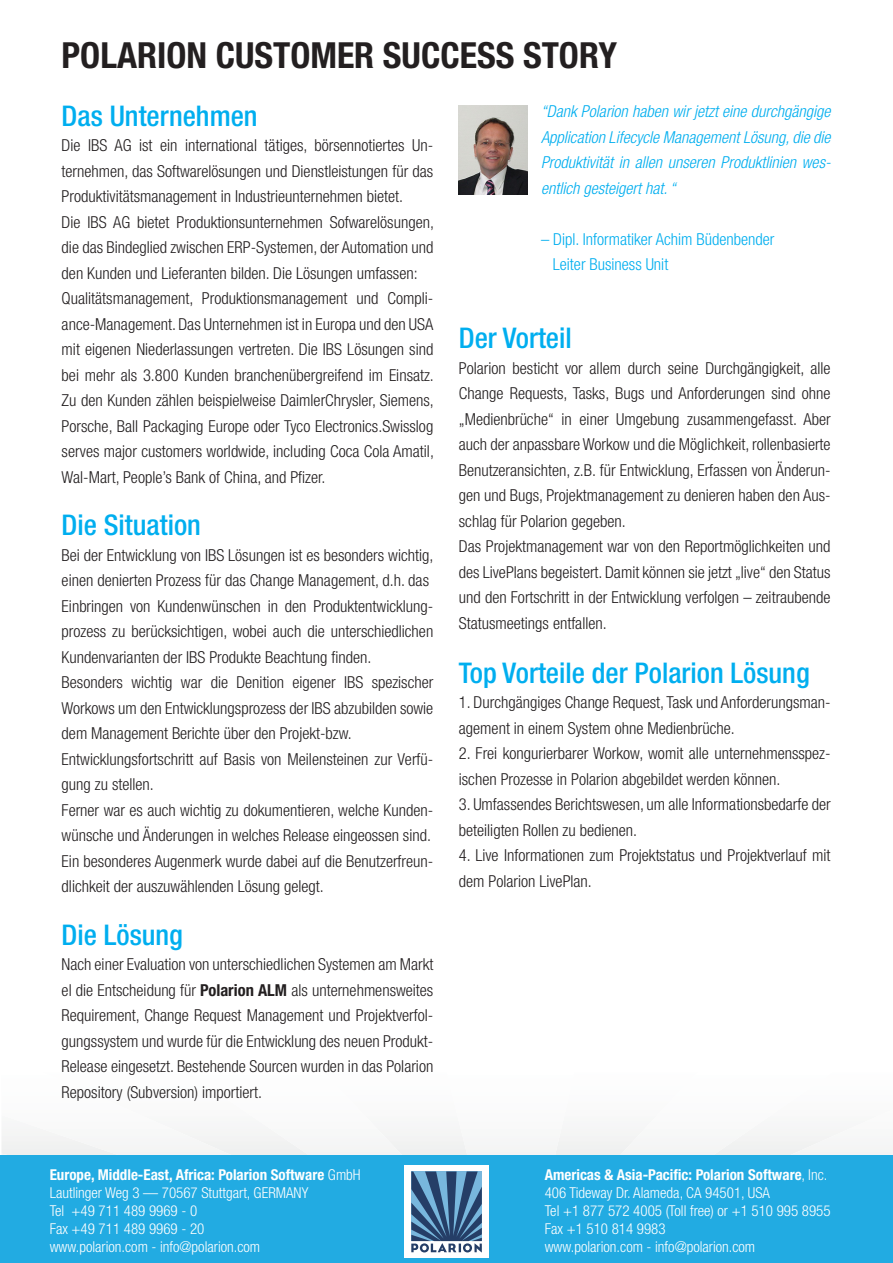
<style>
.page{position:relative;width:893px;height:1263px;background:#fff}
.page>*{position:absolute;margin:0;border:0;box-sizing:border-box;transform-origin:0 0}
.t1{font:700 condensed 36px "Helvetica Neue LT Pro";color:#231f20}
.t2{font:500 condensed 28.5px "Helvetica Neue LT Pro";color:#00aeef}
.Bullet_Text{font:300 condensed 16.5px/25.5px "Helvetica Neue LT Pro";color:#231f20;text-align:justify}
.t3{font:italic 300 condensed 16.5px/25.5px "Helvetica Neue LT Pro";color:#00aeef;text-align:justify}
.t4{font:300 condensed 16.5px "Helvetica Neue LT Pro";color:#00aeef}
.t5{font:300 condensed 15px "Helvetica Neue LT Pro";color:#fff}
.t6{font:700 condensed 15px "Helvetica Neue LT Pro";color:#fff}
.s1{font-weight:700}
.s2{font-weight:300}
</style>
<div class="page">
<div style="left:1px;top:1131px;width:892px;height:25px;background:#f4f5f4"></div>
<div style="left:0;top:1156px;width:893px;height:107px;background:#22abe2"></div>
<div style="left:404px;top:1165px;width:85px;height:93px;background:#fff"></div>
<svg style="left:411px;top:1171px;width:71px;height:81px;background:#53779c"></svg>
<img style="left:459px;top:105px;width:69px;height:90px">
<p class="t1" style="left:62px;top:33px;width:557px">POLARION CUSTOMER SUCCESS STORY</p>
<p class="t2" style="left:62px;top:99px;width:198px">Das Unternehmen</p>
<p class="Bullet_Text" style="left:62px;top:133px;width:373px">Die IBS AG ist ein international tätiges, börsennotiertes Un&shy;ternehmen, das Softwarelösungen und Dienstleistungen für das Produktivitätsmanagement in Industrieunternehmen bietet.</p>
<p class="Bullet_Text" style="left:62px;top:209px;width:374px">Die IBS AG bietet Produktionsunternehmen Sofwarelösungen, die das Bindeglied zwischen ERP-Systemen, der Automation und den Kunden und Lieferanten bilden. Die Lösungen umfassen:</p>
<p class="Bullet_Text" style="left:62px;top:286px;width:374px">Qualitätsmanagement, Produktionsmanagement und Compli&shy;ance-Management. Das Unternehmen ist in Europa und den USA mit eigenen Niederlassungen vertreten. Die IBS Lösungen sind bei mehr als 3.800 Kunden branchenübergreifend im Einsatz.<br>Zu den Kunden zählen beispielweise DaimlerChrysler, Siemens, Porsche, Ball Packaging Europe oder Tyco Electronics.Swisslog serves major customers worldwide, including Coca Cola Amatil, Wal-Mart, People’s Bank of China, and Pfizer.</p>
<p class="t2" style="left:62px;top:508px;width:141px">Die Situation</p>
<p class="Bullet_Text" style="left:62px;top:542px;width:373px">Bei der Entwicklung von IBS Lösungen ist es besonders wichtig,</p>
<p class="Bullet_Text" style="left:62px;top:568px;width:369px">einen denierten Prozess für das Change Management, d.h. das</p>
<p class="Bullet_Text" style="left:62px;top:593px;width:373px">Einbringen von Kundenwünschen in den Produktentwicklung&shy;prozess zu berücksichtigen, wobei auch die unterschiedlichen Kundenvarianten der IBS Produkte Beachtung finden.</p>
<p class="Bullet_Text" style="left:62px;top:670px;width:373px">Besonders wichtig war die Denition eigener IBS spezischer Workows um den Entwicklungsprozess der IBS abzubilden sowie dem Management Berichte über den Projekt-bzw.</p>
<p class="Bullet_Text" style="left:62px;top:746px;width:373px">Entwicklungsfortschritt auf Basis von Meilensteinen zur Verfü&shy;gung zu stellen.</p>
<p class="Bullet_Text" style="left:62px;top:797px;width:373px">Ferner war es auch wichtig zu dokumentieren, welche Kunden&shy;wünsche und Änderungen in welches Release eingeossen sind.</p>
<p class="Bullet_Text" style="left:62px;top:848px;width:373px">Ein besonderes Augenmerk wurde dabei auf die Benutzerfreun&shy;dlichkeit der auszuwählenden Lösung gelegt.</p>
<p class="t2" style="left:62px;top:918px;width:123px">Die Lösung</p>
<p class="Bullet_Text" style="left:62px;top:952px;width:373px">Nach einer Evaluation von unterschiedlichen Systemen am Markt</p>
<p class="Bullet_Text" style="left:62px;top:977px;width:373px">el die Entscheidung für <span class="s1">Polarion ALM</span> als unternehmensweites Requirement, Change Request Management und Projektverfol&shy;gungssystem und wurde für die Entwicklung des neuen Produkt-Release eingesetzt. Bestehende Sourcen wurden in das Polarion Repository (Subversion) importiert.</p>
<p class="t3" style="left:541px;top:99px;width:291px">“Dank Polarion haben wir jetzt eine durchgängige Application Lifecycle Management Lösung, die die Produktivität in allen unseren Produktlinien wes&shy;entlich gesteigert hat. “</p>
<p class="t4" style="left:541px;top:229px;width:235px">– Dipl. Informatiker Achim Büdenbender</p>
<p class="t4" style="left:553px;top:255px;width:117px">Leiter Business Unit</p>
<p class="t2" style="left:459px;top:321px;width:114px">Der Vorteil</p>
<p class="Bullet_Text" style="left:459px;top:355px;width:373px">Polarion besticht vor allem durch seine Durchgängigkeit, alle Change Requests, Tasks, Bugs und Anforderungen sind ohne „Medienbrüche“ in einer Umgebung zusammengefasst. Aber auch der anpassbare Workow und die Möglichkeit, rollenbasierte Benutzeransichten, z.B. für Entwicklung, Erfassen von Änderun&shy;gen und Bugs, Projektmanagement zu denieren haben den Aus&shy;schlag für Polarion gegeben.</p>
<p class="Bullet_Text" style="left:459px;top:533px;width:373px">Das Projektmanagement war von den Reportmöglichkeiten und des LivePlans begeistert. Damit können sie jetzt „live“ den Status und den Fortschritt in der Entwicklung verfolgen – zeitraubende Statusmeetings entfallen.</p>
<p class="t2" style="left:459px;top:656px;width:352px">Top Vorteile der Polarion Lösung</p>
<p class="Bullet_Text" style="left:459px;top:689px;width:373px">1. Durchgängiges Change Request, Task und Anforderungsman&shy;agement in einem System ohne Medienbrüche.</p>
<p class="Bullet_Text" style="left:459px;top:740px;width:373px">2. Frei kongurierbarer Workow, womit alle unternehmensspez&shy;ischen Prozesse in Polarion abgebildet werden können.</p>
<p class="Bullet_Text" style="left:459px;top:791px;width:373px">3. Umfassendes Berichtswesen, um alle Informationsbedarfe der beteiligten Rollen zu bedienen.</p>
<p class="Bullet_Text" style="left:459px;top:842px;width:373px">4. Live Informationen zum Projektstatus und Projektverlauf mit dem Polarion LivePlan.</p>
<p class="t6" style="left:50px;top:1166px;width:313px">Europe, Middle-East, Africa: Polarion Software <span class="s2">GmbH</span></p>
<p class="t5" style="left:50px;top:1184px;width:260px">Lautlinger Weg 3 — 70567 Stuttgart, GERMANY</p>
<p class="t5" style="left:50px;top:1202px;width:149px">Tel +49 711 489 9969 - 0</p>
<p class="t5" style="left:50px;top:1220px;width:156px">Fax +49 711 489 9969 - 20</p>
<p class="t5" style="left:50px;top:1238px;width:212px">www.polarion.com - info@polarion.com</p>
<p class="t6" style="left:57px;top:1227px;width:114px">Polarion Software<sup>®</sup></p>
<p class="t6" style="left:545px;top:1166px;width:284px">Americas &amp; Asia-Pacific: Polarion Software<span class="s2">, Inc.</span></p>
<p class="t5" style="left:545px;top:1184px;width:227px">406 Tideway Dr. Alameda, CA 94501, USA</p>
<p class="t5" style="left:545px;top:1202px;width:287px">Tel +1 877 572 4005 (Toll free) or +1 510 995 8955</p>
<p class="t5" style="left:545px;top:1220px;width:122px">Fax +1 510 814 9983</p>
<p class="t5" style="left:545px;top:1238px;width:212px">www.polarion.com - info@polarion.com</p>
</div>
